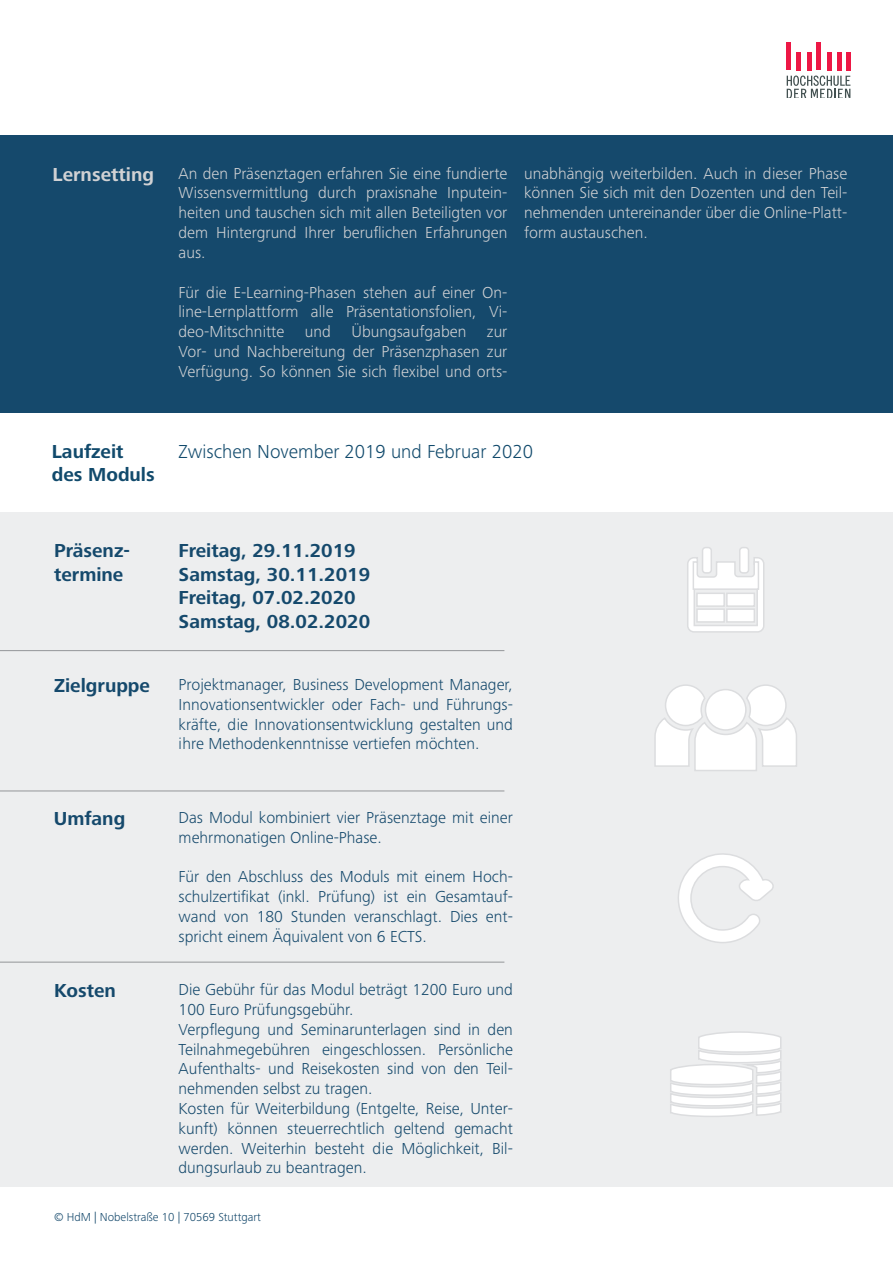
<style>
.page{position:relative;width:893px;height:1263px;background:#fff}
.page>*{position:absolute;margin:0;border:0;box-sizing:border-box;transform-origin:0 0}
.t1{font:700 19.5px/23.4px "Hd M Frutiger Next Pro";color:#15496c}
.t2{font:300 19.5px "Hd M Frutiger Next Pro";color:#114a6c}
.t3{font:700 19.5px/23.4px "Hd M Frutiger Next Pro";color:#114a6c}
.t4{font:700 19.5px "Hd M Frutiger Next Pro";color:#d1d2d4}
.t5{font:300 16.5px/19.8px "Hd M Frutiger Next Pro";color:#15496c;text-align:justify}
.t6{font:300 16.5px/19.8px "Hd M Frutiger Next Pro";color:#d1d2d4;text-align:justify}
.t7{font:300 12px "Hd M Frutiger Next Pro";color:#15496c}
</style>
<div class="page">
<div style="left:0;top:512px;width:893px;height:675px;background:#edeeef"></div>
<div style="left:0;top:135px;width:893px;height:277px;background:#15496c"></div>
<hr style="left:787px;top:43px;width:4px;height:27px;background:#ed1845">
<hr style="left:796px;top:52px;width:4px;height:18px;background:#ed1845">
<hr style="left:807px;top:52px;width:4px;height:18px;background:#ed1845">
<div style="left:816px;top:43px;width:5px;height:27px;background:#ed1845"></div>
<hr style="left:828px;top:52px;width:4px;height:18px;background:#ed1845">
<hr style="left:837px;top:52px;width:4px;height:18px;background:#ed1845">
<hr style="left:846px;top:52px;width:4px;height:18px;background:#ed1845">
<svg style="left:787px;top:76px;width:63px;height:22px"></svg>
<hr style="left:0;top:650px;width:504px;height:1px;background:#939598">
<hr style="left:0;top:791px;width:504px;height:1px;background:#939598">
<hr style="left:0;top:962px;width:504px;height:1px;background:#939598">
<div style="left:702px;top:547px;width:9px;height:26px;background:#fff;border-radius:3px"></div>
<div style="left:702px;top:547px;width:10px;height:27px;border:2px solid #dcdddf;border-radius:3px"></div>
<div style="left:740px;top:547px;width:8px;height:26px;background:#fff;border-radius:3px"></div>
<div style="left:739px;top:547px;width:10px;height:27px;border:2px solid #dcdddf;border-radius:3px"></div>
<svg style="left:687px;top:556px;width:77px;height:77px"></svg>
<svg style="left:670px;top:1031px;width:111px;height:86px"></svg>
<svg style="left:654px;top:684px;width:143px;height:87px"></svg>
<svg style="left:678px;top:853px;width:96px;height:90px"></svg>
<p class="t4" style="left:52px;top:163px;width:103px">Lernsetting</p>
<p class="t6" style="left:179px;top:163px;width:330px">An den Präsenztagen erfahren Sie eine fundierte Wissensvermittlung durch praxisnahe Inputein&shy;heiten und tauschen sich mit allen Beteiligten vor dem Hintergrund Ihrer beruflichen Erfahrungen aus.</p>
<p class="t6" style="left:179px;top:282px;width:330px">Für die E-Learning-Phasen stehen auf einer On&shy;line-Lernplattform alle Präsentationsfolien, Vi&shy;deo-Mitschnitte und Übungsaufgaben zur Vor- und Nachbereitung der Präsenzphasen zur Verfügung. So können Sie sich flexibel und orts-</p>
<p class="t6" style="left:524px;top:163px;width:325px">unabhängig weiterbilden. Auch in dieser Phase können Sie sich mit den Dozenten und den Teil&shy;nehmenden untereinander über die Online-Platt&shy;form austauschen.</p>
<p class="t3" style="left:52px;top:440px;width:105px">Laufzeit des Moduls</p>
<p class="t2" style="left:179px;top:440px;width:356px">Zwischen November 2019 und Februar 2020</p>
<p class="t1" style="left:54px;top:539px;width:78px">Präsenz&shy;termine</p>
<p class="t1" style="left:179px;top:539px;width:179px">Freitag, 29.11.2019</p>
<p class="t1" style="left:179px;top:562px;width:193px">Samstag, 30.11.2019</p>
<p class="t1" style="left:179px;top:586px;width:179px">Freitag, 07.02.2020</p>
<p class="t1" style="left:179px;top:609px;width:193px">Samstag, 08.02.2020</p>
<p class="t1" style="left:54px;top:674px;width:97px">Zielgruppe</p>
<p class="t5" style="left:179px;top:675px;width:336px">Projektmanager, Business Development Manager, Innovationsentwickler oder Fach- und Führungs&shy;kräfte, die Innovationsentwicklung gestalten und ihre Methodenkenntnisse vertiefen möchten.</p>
<p class="t1" style="left:54px;top:807px;width:73px">Umfang</p>
<p class="t5" style="left:179px;top:807px;width:336px">Das Modul kombiniert vier Präsenztage mit einer mehrmonatigen Online-Phase.</p>
<p class="t5" style="left:179px;top:867px;width:336px">Für den Abschluss des Moduls mit einem Hoch&shy;schulzertifikat (inkl. Prüfung) ist ein Gesamtauf&shy;wand von 180 Stunden veranschlagt. Dies ent&shy;spricht einem Äquivalent von 6 ECTS.</p>
<p class="t1" style="left:54px;top:979px;width:63px">Kosten</p>
<p class="t5" style="left:179px;top:980px;width:336px">Die Gebühr für das Modul beträgt 1200 Euro und<br>100 Euro Prüfungsgebühr.</p>
<p class="t5" style="left:179px;top:1019px;width:336px">Verpflegung und Seminarunterlagen sind in den Teilnahmegebühren eingeschlossen. Persönliche Aufenthalts- und Reisekosten sind von den Teil&shy;nehmenden selbst zu tragen.</p>
<p class="t5" style="left:179px;top:1098px;width:336px">Kosten für Weiterbildung (Entgelte, Reise, Unter&shy;kunft) können steuerrechtlich geltend gemacht werden. Weiterhin besteht die Möglichkeit, Bil&shy;dungsurlaub zu beantragen.</p>
<p class="t7" style="left:54px;top:1210px;width:209px">© HdM | Nobelstraße 10 | 70569 Stuttgart</p>
</div>
